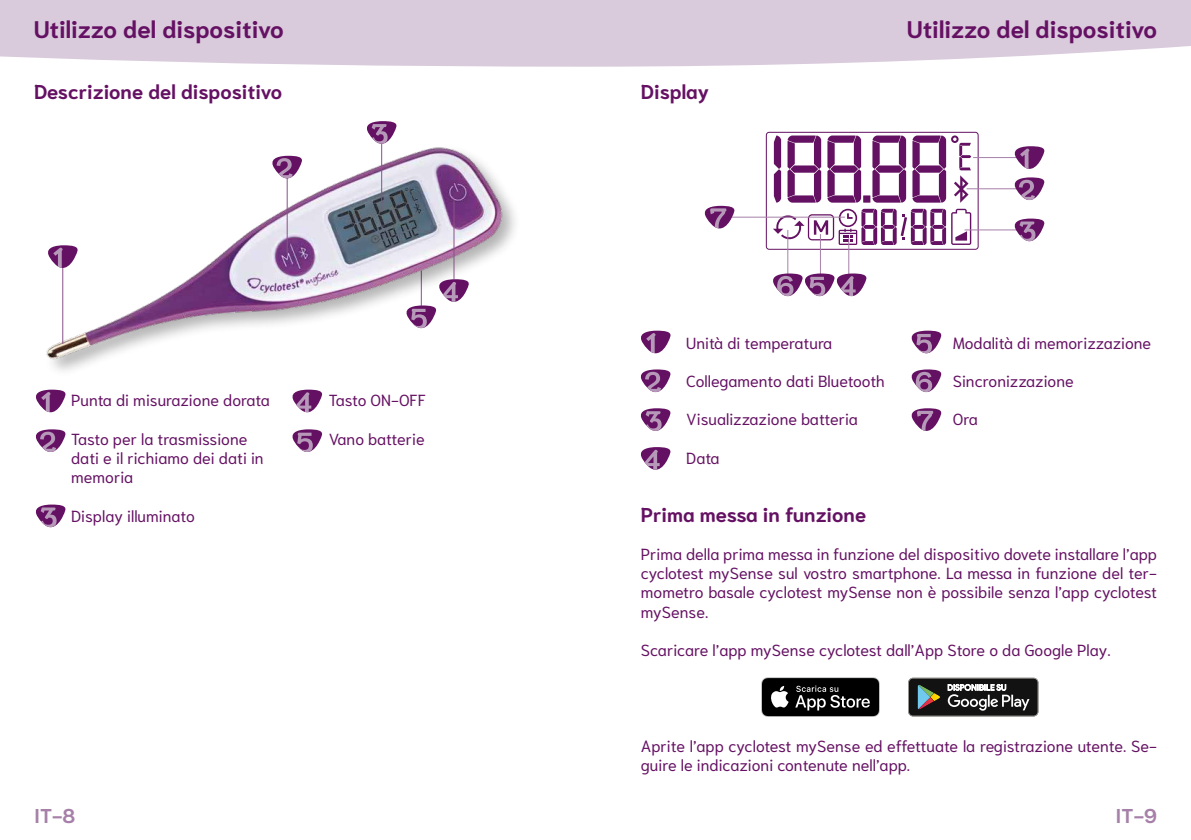
<style>
.page{position:relative;width:1191px;height:840px;background:#fff}
.page>*{position:absolute;margin:0;border:0;box-sizing:border-box;transform-origin:0 0}
.t1{font:700 24px "Niramit";color:#651163}
.t2{font:700 20px "Niramit";color:#651163}
.t3{font:700 20px "Niramit";color:#a680a8}
.t4{font:16px/19.2px "Niramit";color:#651163}
</style>
<div class="page">
<div style="left:0;top:0;width:1191px;height:67px;background:#d9cadc"></div>
<img style="left:0;top:54px;width:541px;height:382px">
<hr style="left:62px;top:265px;width:1px;height:78px;background:#895287">
<hr style="left:287px;top:167px;width:1px;height:89px;background:#895287">
<hr style="left:381px;top:141px;width:1px;height:70px;background:#895287">
<hr style="left:453px;top:200px;width:1px;height:79px;background:#895287">
<svg style="left:774px;top:135px;width:7px;height:67px"></svg>
<svg style="left:787px;top:135px;width:34px;height:67px"></svg>
<svg style="left:827px;top:135px;width:34px;height:67px"></svg>
<div style="left:863px;top:195px;width:7px;height:7px;background:#651163"></div>
<svg style="left:872px;top:135px;width:34px;height:67px"></svg>
<svg style="left:912px;top:135px;width:59px;height:68px"></svg>
<svg style="left:773px;top:209px;width:198px;height:36px"></svg>
<div style="left:766px;top:132px;width:212px;height:118px;border:1px solid #651163;border-radius:3px"></div>
<hr style="left:848px;top:238px;width:1px;height:38px;background:#a680a8">
<hr style="left:820px;top:234px;width:1px;height:42px;background:#a680a8">
<hr style="left:787px;top:230px;width:1px;height:46px;background:#a680a8">
<hr style="left:973px;top:157px;width:46px;height:1px;background:#a680a8">
<hr style="left:966px;top:188px;width:53px;height:1px;background:#a680a8">
<hr style="left:964px;top:229px;width:55px;height:1px;background:#a680a8">
<hr style="left:731px;top:216px;width:114px;height:1px;background:#a680a8">
<svg style="left:761px;top:677px;width:119px;height:39px;background:#2e2e2e"></svg>
<svg style="left:908px;top:677px;width:130px;height:39px;background:#434543"></svg>
<svg style="left:48px;top:245px;width:30px;height:23px"></svg>
<svg style="left:36px;top:389px;width:29px;height:23px"></svg>
<svg style="left:1014px;top:146px;width:30px;height:23px"></svg>
<svg style="left:641px;top:330px;width:29px;height:23px"></svg>
<svg style="left:272px;top:156px;width:30px;height:22px"></svg>
<svg style="left:36px;top:429px;width:29px;height:23px"></svg>
<svg style="left:1014px;top:177px;width:30px;height:23px"></svg>
<svg style="left:641px;top:369px;width:29px;height:23px"></svg>
<svg style="left:367px;top:121px;width:29px;height:23px"></svg>
<svg style="left:36px;top:504px;width:29px;height:23px"></svg>
<svg style="left:1014px;top:218px;width:30px;height:24px"></svg>
<svg style="left:641px;top:408px;width:29px;height:23px"></svg>
<svg style="left:292px;top:389px;width:30px;height:23px"></svg>
<svg style="left:641px;top:447px;width:29px;height:23px"></svg>
<svg style="left:292px;top:429px;width:30px;height:23px"></svg>
<svg style="left:911px;top:330px;width:30px;height:24px"></svg>
<svg style="left:406px;top:279px;width:63px;height:50px"></svg>
<svg style="left:773px;top:273px;width:93px;height:24px"></svg>
<svg style="left:911px;top:369px;width:30px;height:23px"></svg>
<svg style="left:705px;top:206px;width:29px;height:22px"></svg>
<svg style="left:911px;top:408px;width:30px;height:22px"></svg>
<h1 class="t1" style="left:34px;top:20px;width:251px">Utilizzo del dispositivo</h1>
<h1 class="t1" style="left:907px;top:20px;width:251px">Utilizzo del dispositivo</h1>
<p class="t2" style="left:34px;top:84px;width:250px">Descrizione del dispositivo</p>
<p class="t2" style="left:641px;top:84px;width:70px">Display</p>
<p class="t4" style="left:686px;top:334px;width:148px">Unità di temperatura</p>
<p class="t4" style="left:952px;top:334px;width:200px">Modalità di memorizzazione</p>
<p class="t4" style="left:686px;top:373px;width:200px">Collegamento dati Bluetooth</p>
<p class="t4" style="left:952px;top:373px;width:122px">Sincronizzazione</p>
<p class="t4" style="left:71px;top:392px;width:200px">Punta di misurazione dorata</p>
<p class="t4" style="left:71px;top:430px;width:194px">Tasto per la trasmissione dati e il richiamo dei dati in memoria</p>
<p class="t4" style="left:329px;top:392px;width:99px">Tasto ON-OFF</p>
<p class="t4" style="left:329px;top:430px;width:97px">Vano batterie</p>
<p class="t4" style="left:686px;top:411px;width:173px">Visualizzazione batteria</p>
<p class="t4" style="left:952px;top:411px;width:26px">Ora</p>
<p class="t4" style="left:686px;top:450px;width:35px">Data</p>
<p class="t4" style="left:71px;top:507px;width:125px">Display illuminato</p>
<p class="t2" style="left:641px;top:506px;width:227px">Prima messa in funzione</p>
<p class="t4" style="left:641px;top:546px;width:517px;text-align:justify">Prima della prima messa in funzione del dispositivo dovete installare l’app cyclotest mySense sul vostro smartphone. La messa in funzione del ter&shy;mometro basale cyclotest mySense non è possibile senza l’app cyclotest mySense.</p>
<p class="t4" style="left:641px;top:642px;width:471px">Scaricare l’app mySense cyclotest dall’App Store o da Google Play.</p>
<p class="t4" style="left:641px;top:738px;width:517px">Aprite l’app cyclotest mySense ed effettuate la registrazione utente. Se&shy;guire le indicazioni contenute nell’app.</p>
<p class="t3" style="left:34px;top:807px;width:43px">IT-8</p>
<p class="t3" style="left:1115px;top:807px;width:43px">IT-9</p>
</div>
